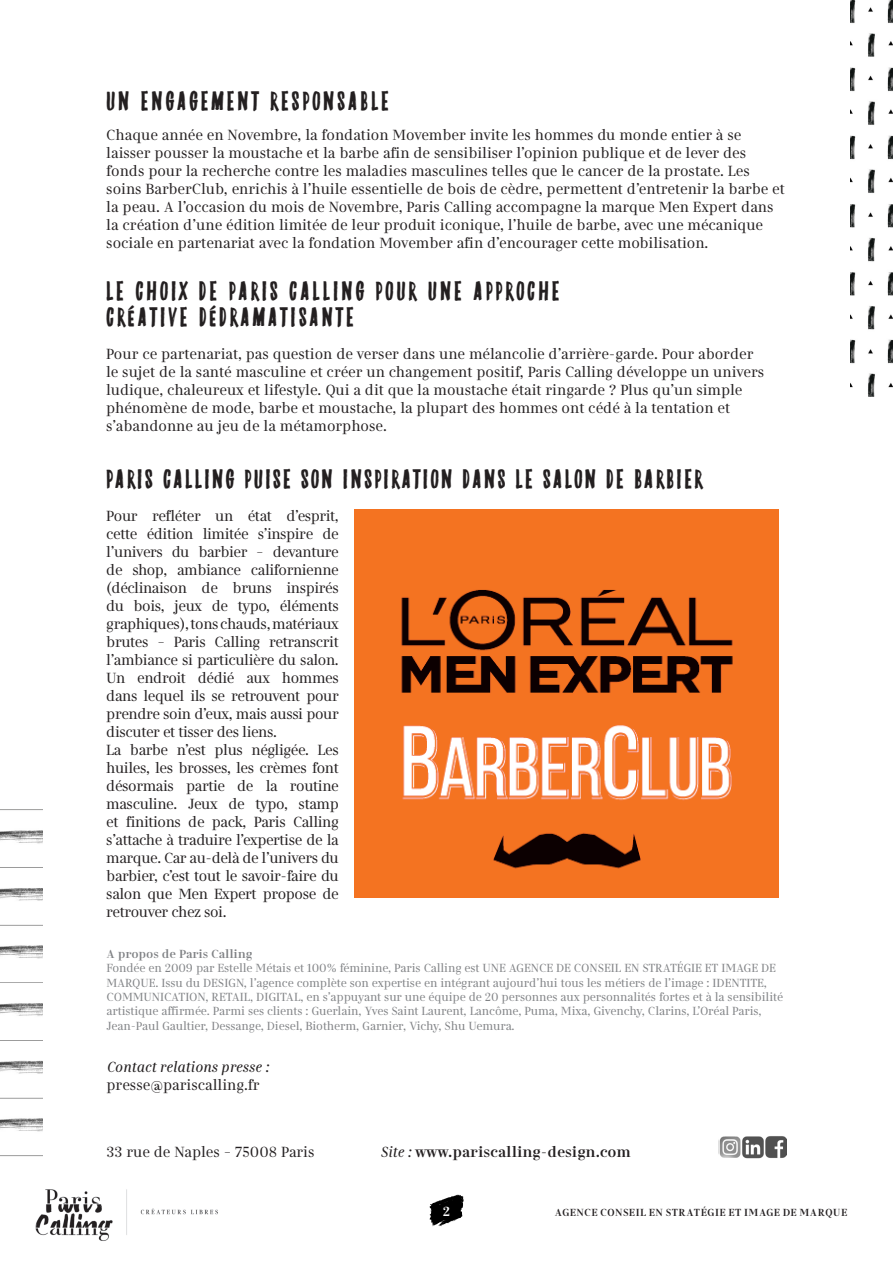
<style>
.page{position:relative;width:893px;height:1263px;background:#fff}
.page>*{position:absolute;margin:0;border:0;box-sizing:border-box;transform-origin:0 0}
.t1{font:30px "P Cnine brush";letter-spacing:.1em;color:#231f20}
.t2{font:30px "P Cnine brush";letter-spacing:.08em;color:#231f20}
.t3{font:15px/18px "Paris Calling Didot";color:#231f20}
.t4{font:700 15px "Paris Calling Didot";color:#231f20}
.t5{font:italic 15px "Paris Calling Didot";color:#231f20}
.t6{font:700 13.5px "Paris Calling Didot";color:#fff}
.t7{font:12px/14.4px "Paris Calling Didot";letter-spacing:-.005em;color:#808285}
.t8{font:700 12px "Paris Calling Didot";letter-spacing:-.005em;color:#808285}
.t9{font:700 10.5px "Paris Calling Didot";letter-spacing:.035em;color:#231f20}
.s1{font-weight:400;font-style:italic}
</style>
<div class="page">
<svg style="left:429px;top:1194px;width:35px;height:32px"></svg>
<img style="left:35px;top:1189px;width:183px;height:52px">
<img style="left:850px;top:0;width:43px;height:396px">
<img style="left:0;top:809px;width:43px;height:348px">
<img style="left:719px;top:1136px;width:68px;height:23px">
<img style="left:355px;top:510px;width:424px;height:387px">
<p class="t1" style="left:106px;top:86px;width:284px">UN ENGAGEMENT RESPONSABLE</p>
<p class="t3" style="left:106px;top:126px;width:680px">Chaque année en Novembre, la fondation Movember invite les hommes du monde entier à se laisser pousser la moustache et la barbe afin de sensibiliser l’opinion publique et de lever des fonds pour la recherche contre les maladies masculines telles que le cancer de la prostate. Les soins BarberClub, enrichis à l’huile essentielle de bois de cèdre, permettent d’entretenir la barbe et la peau. A l’occasion du mois de Novembre, Paris Calling accompagne la marque Men Expert dans la création d’une édition limitée de leur produit iconique, l’huile de barbe, avec une mécanique sociale en partenariat avec la fondation Movember afin d’encourager cette mobilisation.</p>
<p class="t1" style="left:106px;top:276px;width:455px">LE CHOIX DE PARIS CALLING POUR UNE APPROCHE</p>
<p class="t1" style="left:106px;top:302px;width:249px">CRÉATIVE DÉDRAMATISANTE</p>
<p class="t3" style="left:106px;top:345px;width:660px">Pour ce partenariat, pas question de verser dans une mélancolie d’arrière-garde. Pour aborder le sujet de la santé masculine et créer un changement positif, Paris Calling développe un univers ludique, chaleureux et lifestyle. Qui a dit que la moustache était ringarde ? Plus qu’un simple phénomène de mode, barbe et moustache, la plupart des hommes ont cédé à la tentation et s’abandonne au jeu de la métamorphose.</p>
<p class="t2" style="left:106px;top:464px;width:598px">PARIS CALLING PUISE SON INSPIRATION DANS LE SALON DE BARBIER</p>
<p class="t3" style="left:106px;top:507px;width:234px;text-align:justify">Pour refléter un état d’esprit, cette édition limitée s’inspire de l’univers du barbier – devanture de shop, ambiance californienne (déclinaison de bruns inspirés du bois, jeux de typo, éléments graphiques), tons chauds, matériaux brutes – Paris Calling retranscrit l’ambiance si particulière du salon.<br>Un endroit dédié aux hommes dans lequel ils se retrouvent pour prendre soin d’eux, mais aussi pour discuter et tisser des liens.</p>
<p class="t3" style="left:106px;top:741px;width:234px;text-align:justify">La barbe n’est plus négligée. Les huiles, les brosses, les crèmes font désormais partie de la routine masculine. Jeux de typo, stamp et finitions de pack, Paris Calling s’attache à traduire l’expertise de la marque. Car au-delà de l’univers du barbier, c’est tout le savoir-faire du salon que Men Expert propose de retrouver chez soi.</p>
<p class="t8" style="left:106px;top:946px;width:148px">A propos de Paris Calling</p>
<p class="t7" style="left:106px;top:961px;width:678px">Fondée en 2009 par Estelle Métais et 100% féminine, Paris Calling est UNE AGENCE DE CONSEIL EN STRATÉGIE ET IMAGE DE MARQUE. Issu du DESIGN, l’agence complète son expertise en intégrant aujourd’hui tous les métiers de l’image : IDENTITE, COMMUNICATION, RETAIL, DIGITAL, en s’appuyant sur une équipe de 20 personnes aux personnalités fortes et à la sensibilité artistique affirmée. Parmi ses clients : Guerlain, Yves Saint Laurent, Lancôme, Puma, Mixa, Givenchy, Clarins, L’Oréal Paris, Jean-Paul Gaultier, Dessange, Diesel, Biotherm, Garnier, Vichy, Shu Uemura.</p>
<p class="t5" style="left:107px;top:1058px;width:164px">Contact relations presse :</p>
<p class="t3" style="left:107px;top:1076px;width:155px">presse@pariscalling.fr</p>
<p class="t3" style="left:107px;top:1143px;width:209px">33 rue de Naples – 75008 Paris</p>
<p class="t4" style="left:380px;top:1142px;width:252px"><span class="s1">Site :</span> www.pariscalling-design.com</p>
<p class="t6" style="left:443px;top:1203px;width:9px">2</p>
<p class="t9" style="left:555px;top:1206px;width:294px">AGENCE CONSEIL EN STRATÉGIE ET IMAGE DE MARQUE</p>
</div>
